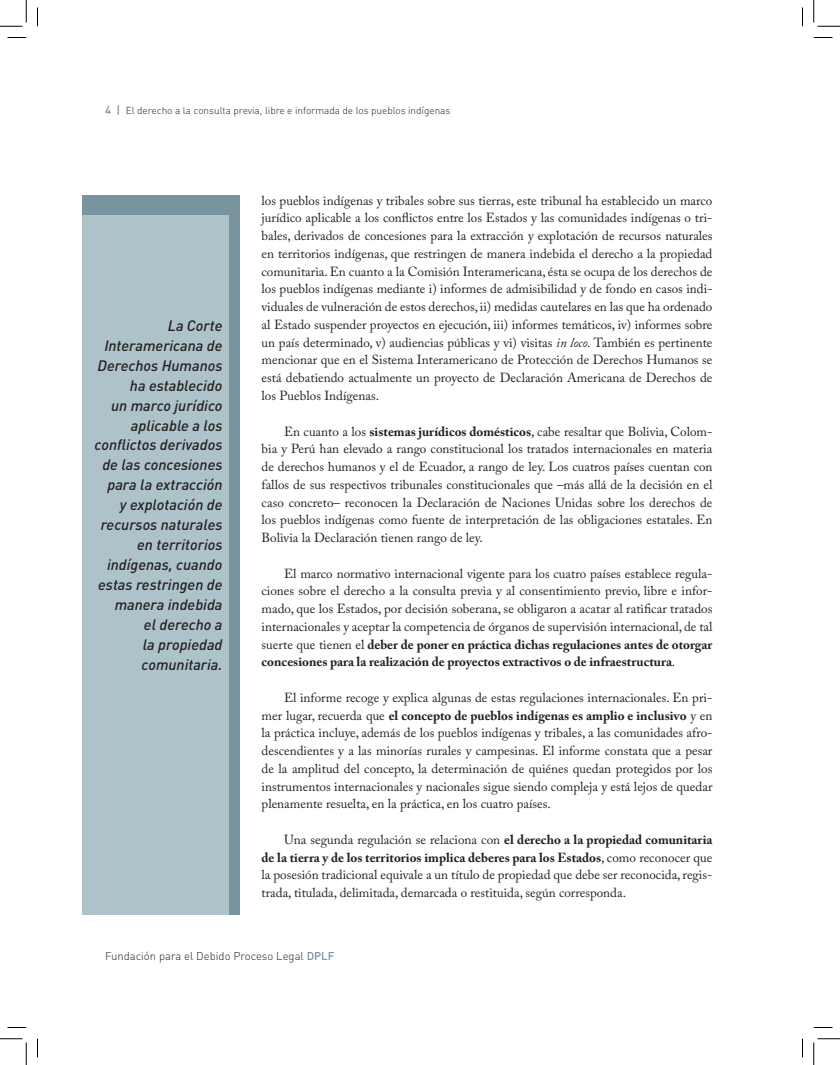
<style>
.page{position:relative;width:840px;height:1065px;background:#fff}
.page>*{position:absolute;margin:0;border:0;box-sizing:border-box;transform-origin:0 0}
.t1{font:italic 500 15px/20px "DIN";color:#231f20;text-align:right}
.t2{font:13.12px/17.8px "Adobe Caslon Pro";color:#231f20;text-align:justify}
.t3{font:300 11.25px "DIN";color:#231f20}
.t4{font:300 10px "DIN";color:#231f20}
.s1{font-weight:500;font-size:11.25px;color:#77949f}
.s2{font-style:italic}
.s3{font-weight:700}
.s4{font-weight:500;color:#77949f}
</style>
<div class="page">
<div style="left:82px;top:195px;width:158px;height:720px;background:#77949f"></div>
<div style="left:82px;top:216px;width:146px;height:699px;background:#aec2c9"></div>
<svg style="left:8px;top:37px;width:18px;height:1px"></svg>
<svg style="left:814px;top:37px;width:18px;height:1px"></svg>
<svg style="left:8px;top:1027px;width:18px;height:1px"></svg>
<svg style="left:814px;top:1027px;width:18px;height:1px"></svg>
<svg style="left:37px;top:8px;width:1px;height:18px"></svg>
<svg style="left:37px;top:1039px;width:1px;height:19px"></svg>
<svg style="left:802px;top:8px;width:1px;height:18px"></svg>
<svg style="left:802px;top:1039px;width:1px;height:19px"></svg>
<svg style="left:0;top:0;width:27px;height:27px"></svg>
<svg style="left:0;top:1039px;width:27px;height:26px"></svg>
<svg style="left:814px;top:0;width:26px;height:27px"></svg>
<svg style="left:814px;top:1039px;width:26px;height:26px"></svg>
<p class="t4" style="left:105px;top:105px;width:347px"><span class="s1">4 |</span> El derecho a la consulta previa, libre e informada de los pueblos indígenas</p>
<p class="t1" style="left:95px;top:315px;width:129px">La Corte<br>Interamericana de<br>Derechos Humanos ha establecido<br>un marco jurídico aplicable a los conflictos derivados de las concesiones para la extracción<br>y explotación de recursos naturales en territorios indígenas, cuando estas restringen de manera indebida<br>el derecho a<br>la propiedad comunitaria.</p>
<p class="t2" style="left:262px;top:191px;width:452px">los pueblos indígenas y tribales sobre sus tierras, este tribunal ha establecido un marco jurídico aplicable a los conflictos entre los Estados y las comunidades indígenas o tri&shy;bales, derivados de concesiones para la extracción y explotación de recursos naturales en territorios indígenas, que restringen de manera indebida el derecho a la propiedad comunitaria. En cuanto a la Comisión Interamericana, ésta se ocupa de los derechos de los pueblos indígenas mediante i) informes de admisibilidad y de fondo en casos indi&shy;viduales de vulneración de estos derechos, ii) medidas cautelares en las que ha ordenado al Estado suspender proyectos en ejecución, iii) informes temáticos, iv) informes sobre un país determinado, v) audiencias públicas y vi) visitas <span class="s2">in loco.</span> También es pertinente mencionar que en el Sistema Interamericano de Protección de Derechos Humanos se está debatiendo actualmente un proyecto de Declaración Americana de Derechos de los Pueblos Indígenas.</p>
<p class="t2" style="left:262px;top:422px;width:452px;text-indent:22px">En cuanto a los <span class="s3">sistemas jurídicos domésticos</span>, cabe resaltar que Bolivia, Colom&shy;bia y Perú han elevado a rango constitucional los tratados internacionales en materia de derechos humanos y el de Ecuador, a rango de ley. Los cuatros países cuentan con fallos de sus respectivos tribunales constitucionales que –más allá de la decisión en el caso concreto– reconocen la Declaración de Naciones Unidas sobre los derechos de los pueblos indígenas como fuente de interpretación de las obligaciones estatales. En Bolivia la Declaración tienen rango de ley.</p>
<p class="t2" style="left:262px;top:564px;width:452px;text-indent:22px">El marco normativo internacional vigente para los cuatro países establece regula&shy;ciones sobre el derecho a la consulta previa y al consentimiento previo, libre e infor&shy;mado, que los Estados, por decisión soberana, se obligaron a acatar al ratificar tratados internacionales y aceptar la competencia de órganos de supervisión internacional, de tal suerte que tienen el <span class="s3">deber de poner en práctica dichas regulaciones antes de otorgar concesiones para la realización de proyectos extractivos o de infraestructura</span>.</p>
<p class="t2" style="left:262px;top:688px;width:452px;text-indent:22px">El informe recoge y explica algunas de estas regulaciones internacionales. En pri&shy;mer lugar, recuerda que <span class="s3">el concepto de pueblos indígenas es amplio e inclusivo</span> y en la práctica incluye, además de los pueblos indígenas y tribales, a las comunidades afro&shy;descendientes y a las minorías rurales y campesinas. El informe constata que a pesar de la amplitud del concepto, la determinación de quiénes quedan protegidos por los instrumentos internacionales y nacionales sigue siendo compleja y está lejos de quedar plenamente resuelta, en la práctica, en los cuatro países.</p>
<p class="t2" style="left:262px;top:831px;width:452px;text-indent:22px">Una segunda regulación se relaciona con <span class="s3">el derecho a la propiedad comunitaria de la tierra y de los territorios implica deberes para los Estados</span>, como reconocer que la posesión tradicional equivale a un título de propiedad que debe ser reconocida, regis&shy;trada, titulada, delimitada, demarcada o restituida, según corresponda.</p>
<p class="t3" style="left:105px;top:949px;width:210px">Fundación para el Debido Proceso Legal <span class="s4">DPLF</span></p>
</div>
